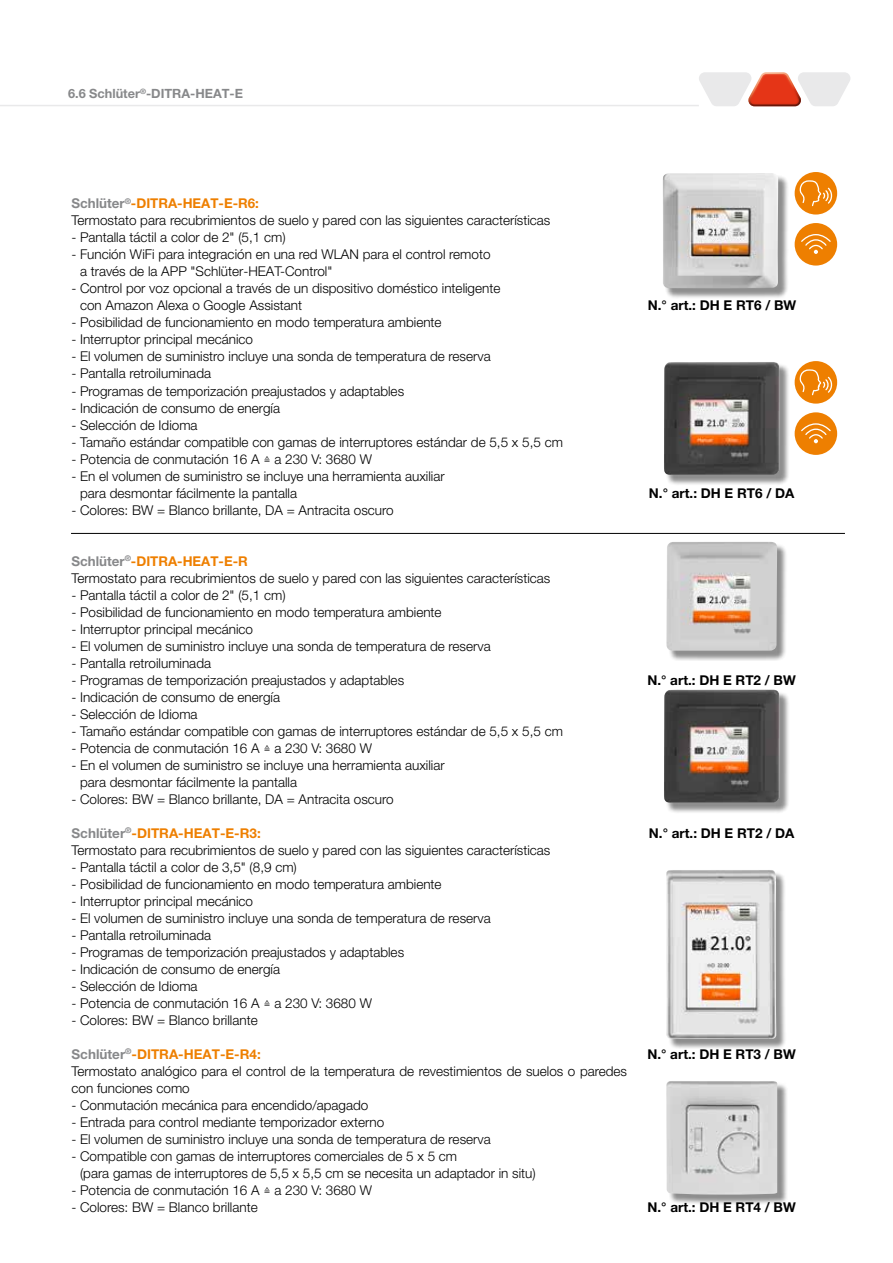
<style>
.page{position:relative;width:893px;height:1263px;background:#fff}
.page>*{position:absolute;margin:0;border:0;box-sizing:border-box;transform-origin:0 0}
.t1{font:300 13.5px/17px "Helvetica Neue LT Pro";color:#000}
.t2{font:700 13.5px "Helvetica Neue LT Pro";color:#000}
.t3{font:700 12.75px "Helvetica Neue LT Pro";color:#87888a}
.s1{font-weight:700;color:#87888a}
.s2{font-weight:700;color:#ee7f00}
</style>
<div class="page">
<div style="left:668px;top:543px;width:120px;height:118px;background:#000;opacity:.45"></div>
<img style="left:666px;top:542px;width:111px;height:109px">
<div style="left:665px;top:691px;width:125px;height:122px;background:#000;opacity:.45"></div>
<img style="left:664px;top:690px;width:115px;height:113px">
<div style="left:665px;top:363px;width:125px;height:123px;background:#000;opacity:.45"></div>
<img style="left:664px;top:362px;width:115px;height:113px">
<div style="left:664px;top:175px;width:125px;height:124px;background:#000;opacity:.45"></div>
<img style="left:663px;top:173px;width:115px;height:115px">
<div style="left:668px;top:872px;width:119px;height:177px;background:#000;opacity:.45"></div>
<img style="left:666px;top:870px;width:110px;height:169px">
<div style="left:795px;top:361px;width:42px;height:43px;background:#ee7f00;border-radius:50%"></div>
<svg style="left:800px;top:369px;width:32px;height:27px"></svg>
<div style="left:795px;top:172px;width:42px;height:43px;background:#ee7f00;border-radius:50%"></div>
<svg style="left:800px;top:179px;width:32px;height:28px"></svg>
<div style="left:795px;top:223px;width:42px;height:43px;background:#ee7f00;border-radius:50%"></div>
<svg style="left:801px;top:234px;width:30px;height:20px"></svg>
<div style="left:795px;top:412px;width:42px;height:43px;background:#ee7f00;border-radius:50%"></div>
<svg style="left:801px;top:423px;width:30px;height:20px"></svg>
<hr style="left:0;top:105px;width:699px;height:1px;background:#e9e9ea">
<svg style="left:699px;top:72px;width:151px;height:34px"></svg>
<div style="left:668px;top:1082px;width:120px;height:123px;background:#000;opacity:.45"></div>
<img style="left:666px;top:1081px;width:111px;height:113px">
<hr style="left:71px;top:533px;width:774px;height:1px;background:#000">
<p class="t3" style="left:68px;top:86px;width:176px">6.6 Schlüter<sup>®</sup>-DITRA-HEAT-E</p>
<p class="t1" style="left:72px;top:195px;width:480px"><span class="s1">Schlüter</span><sup>®</sup><span class="s2">-DITRA-HEAT-E-R6:<br></span>Termostato para recubrimientos de suelo y pared con las siguientes características</p>
<p class="t1" style="left:72px;top:229px;width:216px">- Pantalla táctil a color de 2" (5,1 cm)</p>
<p class="t1" style="left:80px;top:246px;width:412px;text-indent:-9px">- Función WiFi para integración en una red WLAN para el control remoto a través de la APP "Schlüter-HEAT-Control"</p>
<p class="t1" style="left:80px;top:280px;width:422px;text-indent:-9px">- Control por voz opcional a través de un dispositivo doméstico inteligente con Amazon Alexa o Google Assistant</p>
<p class="t1" style="left:72px;top:314px;width:372px">- Posibilidad de funcionamiento en modo temperatura ambiente</p>
<p class="t1" style="left:72px;top:331px;width:183px">- Interruptor principal mecánico</p>
<p class="t1" style="left:72px;top:348px;width:421px">- El volumen de suministro incluye una sonda de temperatura de reserva</p>
<p class="t1" style="left:72px;top:365px;width:141px">- Pantalla retroiluminada</p>
<p class="t1" style="left:72px;top:382px;width:334px">- Programas de temporización preajustados y adaptables</p>
<p class="t1" style="left:72px;top:399px;width:210px">- Indicación de consumo de energía</p>
<p class="t1" style="left:72px;top:416px;width:128px">- Selección de Idioma</p>
<p class="t1" style="left:72px;top:433px;width:493px">- Tamaño estándar compatible con gamas de interruptores estándar de 5,5 x 5,5 cm</p>
<p class="t1" style="left:72px;top:450px;width:302px">- Potencia de conmutación 16 A ≙ a 230 V: 3680 W</p>
<p class="t1" style="left:80px;top:467px;width:366px;text-indent:-9px">- En el volumen de suministro se incluye una herramienta auxiliar para desmontar fácilmente la pantalla</p>
<p class="t1" style="left:72px;top:501px;width:324px">- Colores: BW = Blanco brillante, DA = Antracita oscuro</p>
<p class="t1" style="left:72px;top:552px;width:480px"><span class="s1">Schlüter</span><sup>®</sup><span class="s2">-DITRA-HEAT-E-R<br></span>Termostato para recubrimientos de suelo y pared con las siguientes características</p>
<p class="t1" style="left:72px;top:586px;width:216px">- Pantalla táctil a color de 2" (5,1 cm)</p>
<p class="t1" style="left:72px;top:603px;width:372px">- Posibilidad de funcionamiento en modo temperatura ambiente</p>
<p class="t1" style="left:72px;top:620px;width:183px">- Interruptor principal mecánico</p>
<p class="t1" style="left:72px;top:637px;width:421px">- El volumen de suministro incluye una sonda de temperatura de reserva</p>
<p class="t1" style="left:72px;top:654px;width:141px">- Pantalla retroiluminada</p>
<p class="t1" style="left:72px;top:671px;width:334px">- Programas de temporización preajustados y adaptables</p>
<p class="t1" style="left:72px;top:688px;width:210px">- Indicación de consumo de energía</p>
<p class="t1" style="left:72px;top:705px;width:128px">- Selección de Idioma</p>
<p class="t1" style="left:72px;top:722px;width:493px">- Tamaño estándar compatible con gamas de interruptores estándar de 5,5 x 5,5 cm</p>
<p class="t1" style="left:72px;top:739px;width:302px">- Potencia de conmutación 16 A ≙ a 230 V: 3680 W</p>
<p class="t1" style="left:80px;top:756px;width:366px;text-indent:-9px">- En el volumen de suministro se incluye una herramienta auxiliar para desmontar fácilmente la pantalla</p>
<p class="t1" style="left:72px;top:790px;width:324px">- Colores: BW = Blanco brillante, DA = Antracita oscuro</p>
<p class="t1" style="left:72px;top:824px;width:480px"><span class="s1">Schlüter</span><sup>®</sup><span class="s2">-DITRA-HEAT-E-R3:<br></span>Termostato para recubrimientos de suelo y pared con las siguientes características</p>
<p class="t1" style="left:72px;top:858px;width:227px">- Pantalla táctil a color de 3,5" (8,9 cm)</p>
<p class="t1" style="left:72px;top:875px;width:372px">- Posibilidad de funcionamiento en modo temperatura ambiente</p>
<p class="t1" style="left:72px;top:892px;width:183px">- Interruptor principal mecánico</p>
<p class="t1" style="left:72px;top:909px;width:421px">- El volumen de suministro incluye una sonda de temperatura de reserva</p>
<p class="t1" style="left:72px;top:926px;width:141px">- Pantalla retroiluminada</p>
<p class="t1" style="left:72px;top:943px;width:334px">- Programas de temporización preajustados y adaptables</p>
<p class="t1" style="left:72px;top:960px;width:210px">- Indicación de consumo de energía</p>
<p class="t1" style="left:72px;top:977px;width:128px">- Selección de Idioma</p>
<p class="t1" style="left:72px;top:994px;width:302px">- Potencia de conmutación 16 A ≙ a 230 V: 3680 W</p>
<p class="t1" style="left:72px;top:1011px;width:188px">- Colores: BW = Blanco brillante</p>
<p class="t1" style="left:72px;top:1045px;width:557px"><span class="s1">Schlüter</span><sup>®</sup><span class="s2">-DITRA-HEAT-E-R4:<br></span>Termostato analógico para el control de la temperatura de revestimientos de suelos o paredes con funciones como</p>
<p class="t1" style="left:72px;top:1096px;width:298px">- Conmutación mecánica para encendido/apagado</p>
<p class="t1" style="left:72px;top:1113px;width:314px">- Entrada para control mediante temporizador externo</p>
<p class="t1" style="left:72px;top:1130px;width:421px">- El volumen de suministro incluye una sonda de temperatura de reserva</p>
<p class="t1" style="left:80px;top:1147px;width:457px;text-indent:-9px">- Compatible con gamas de interruptores comerciales de 5 x 5 cm<br>(para gamas de interruptores de 5,5 x 5,5 cm se necesita un adaptador in situ)</p>
<p class="t1" style="left:72px;top:1181px;width:302px">- Potencia de conmutación 16 A ≙ a 230 V: 3680 W</p>
<p class="t1" style="left:72px;top:1198px;width:188px">- Colores: BW = Blanco brillante</p>
<p class="t2" style="left:648px;top:297px;width:150px">N.° art.: DH E RT6 / BW</p>
<p class="t2" style="left:649px;top:484px;width:147px">N.° art.: DH E RT6 / DA</p>
<p class="t2" style="left:647px;top:671px;width:150px">N.° art.: DH E RT2 / BW</p>
<p class="t2" style="left:649px;top:824px;width:147px">N.° art.: DH E RT2 / DA</p>
<p class="t2" style="left:647px;top:1046px;width:150px">N.° art.: DH E RT3 / BW</p>
<p class="t2" style="left:647px;top:1199px;width:150px">N.° art.: DH E RT4 / BW</p>
</div>
